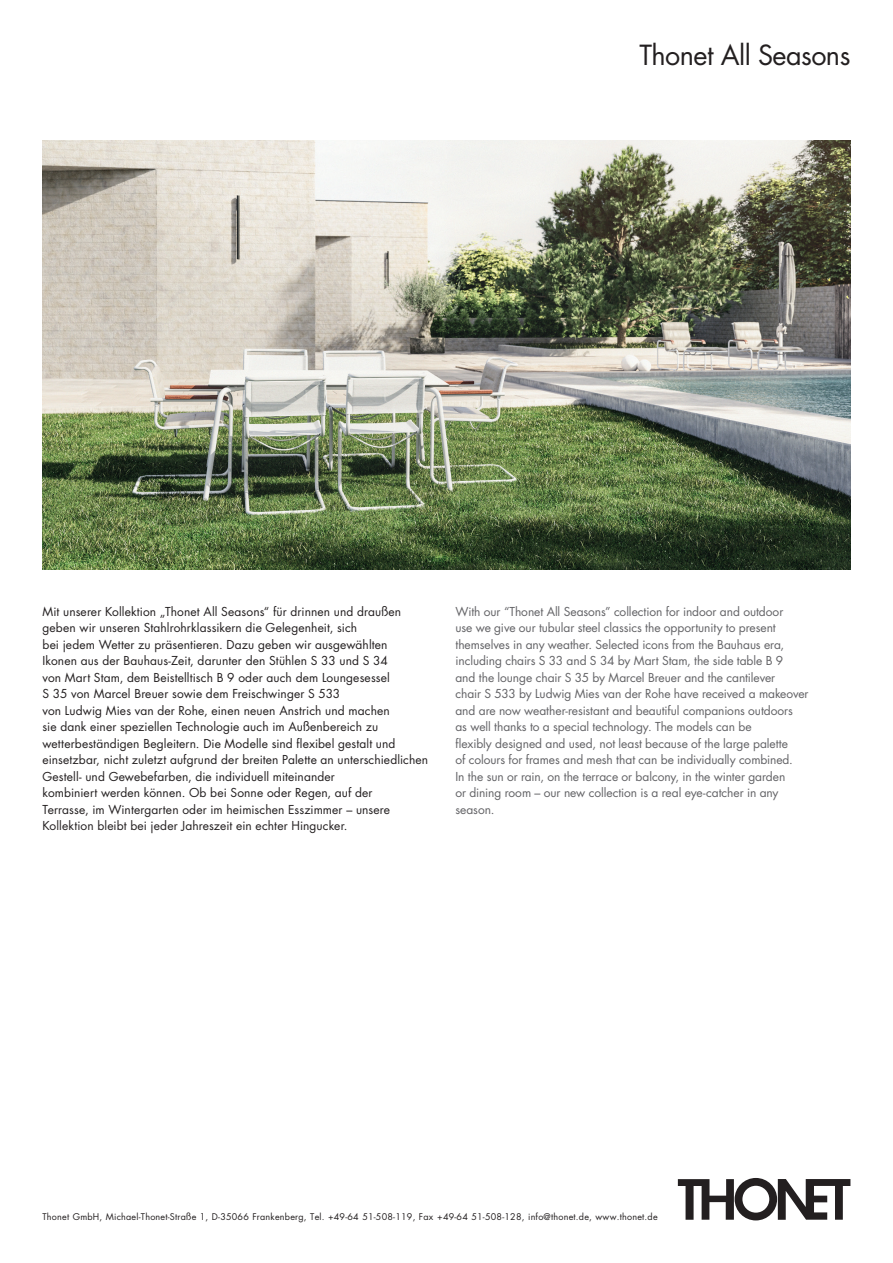
<style>
.page{position:relative;width:893px;height:1263px;background:#fff}
.page>*{position:absolute;margin:0;border:0;box-sizing:border-box;transform-origin:0 0}
.t1{font:27px "Futura Std";letter-spacing:-.02em;color:#231f20}
.t2{font:12px/16.5px "Futura Std";letter-spacing:.01em;color:#231f20}
.t3{font:12px/16.5px "Futura Std";letter-spacing:-.005em;color:#636366}
.t4{font:9px "Futura Std";letter-spacing:.025em;color:#231f20}
</style>
<div class="page">
<svg style="left:678px;top:1178px;width:172px;height:42px"></svg>
<img style="left:43px;top:140px;width:807px;height:430px">
<h1 class="t1" style="left:639px;top:38px;width:213px">Thonet All Seasons</h1>
<p class="t2" style="left:43px;top:603px;width:387px">Mit unserer Kollektion „Thonet All Seasons“ für drinnen und draußen geben wir unseren Stahlrohrklassikern die Gelegenheit, sich<br>bei jedem Wetter zu präsentieren. Dazu geben wir ausgewählten<br>Ikonen aus der Bauhaus-Zeit, darunter den Stühlen S 33 und S 34<br>von Mart Stam, dem Beistelltisch B 9 oder auch dem Loungesessel<br>S 35 von Marcel Breuer sowie dem Freischwinger S 533<br>von Ludwig Mies van der Rohe, einen neuen Anstrich und machen<br>sie dank einer speziellen Technologie auch im Außenbereich zu wetterbeständigen Begleitern. Die Modelle sind flexibel gestalt und einsetzbar, nicht zuletzt aufgrund der breiten Palette an unterschiedlichen Gestell- und Gewebefarben, die individuell miteinander<br>kombiniert werden können. Ob bei Sonne oder Regen, auf der<br>Terrasse, im Wintergarten oder im heimischen Esszimmer – unsere Kollektion bleibt bei jeder Jahreszeit ein echter Hingucker.</p>
<p class="t3" style="left:455px;top:603px;width:355px">With our “Thonet All Seasons” collection for indoor and outdoor<br>use we give our tubular steel classics the opportunity to present themselves in any weather. Selected icons from the Bauhaus era, including chairs S 33 and S 34 by Mart Stam, the side table B 9<br>and the lounge chair S 35 by Marcel Breuer and the cantilever<br>chair S 533 by Ludwig Mies van der Rohe have received a makeover and are now weather-resistant and beautiful companions outdoors<br>as well thanks to a special technology. The models can be<br>flexibly designed and used, not least because of the large palette<br>of colours for frames and mesh that can be individually combined.<br>In the sun or rain, on the terrace or balcony, in the winter garden<br>or dining room – our new collection is a real eye-catcher in any season.</p>
<p class="t4" style="left:43px;top:1211px;width:617px">Thonet GmbH, Michael-Thonet-Straße 1, D-35066 Frankenberg, Tel. +49-64 51-508-119, Fax +49-64 51-508-128, info@thonet.de, www.thonet.de</p>
</div>
